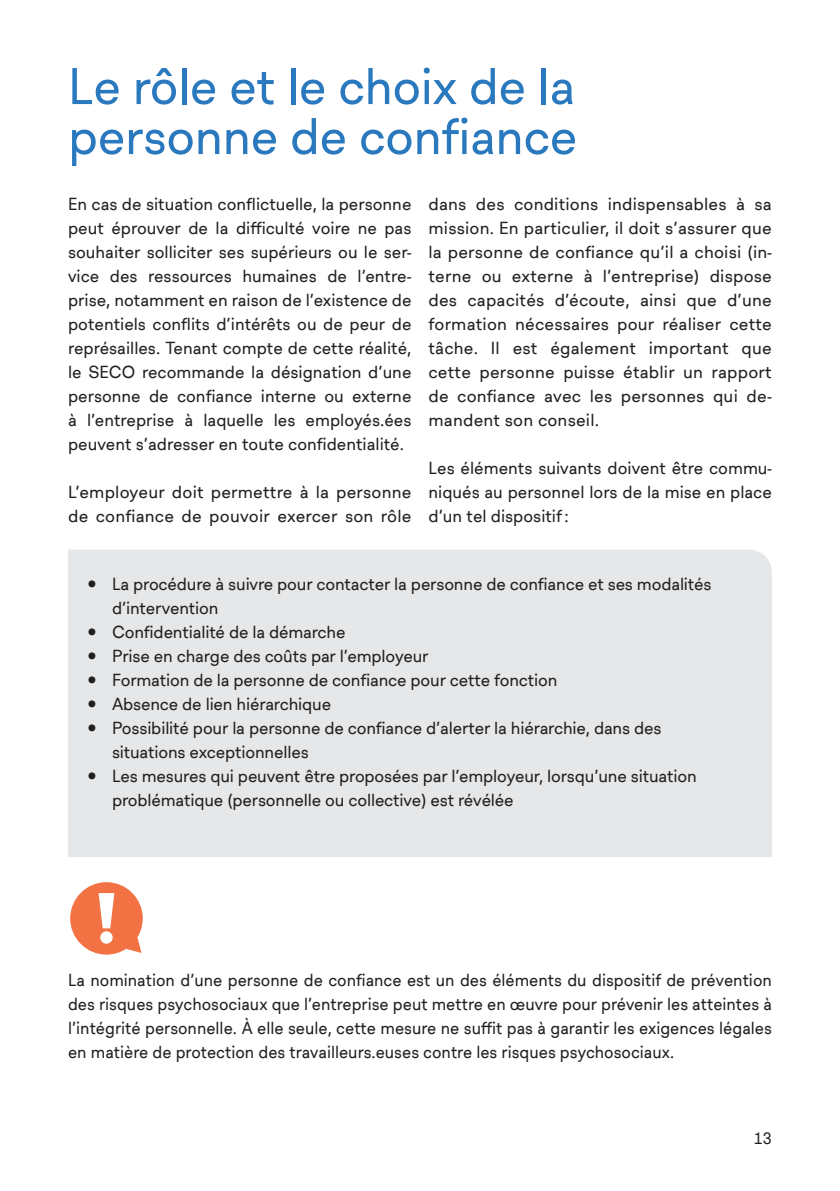
<style>
.page{position:relative;width:840px;height:1191px;background:#fff}
.page>*{position:absolute;margin:0;border:0;box-sizing:border-box;transform-origin:0 0}
.t1{font:50px/50px "Lausanne";letter-spacing:-.01em;color:#2a79be}
.t2{font:17px/24px "Lausanne";letter-spacing:-.01em;color:#231f20;text-align:justify}
.t3{font:17px/24px "Lausanne";letter-spacing:.01em;color:#231f20}
.t4{font:16px "Lausanne";color:#231f20}
</style>
<div class="page">
<div style="left:68px;top:550px;width:703px;height:307px;background:#e6e7e8"></div>
<svg style="left:70px;top:882px;width:73px;height:72px"></svg>
<h1 class="t1" style="left:68px;top:64px;width:510px">Le rôle et le choix de la personne de confiance</h1>
<p class="t2" style="left:68px;top:193px;width:345px">En cas de situation conflictuelle, la personne peut éprouver de la difficulté voire ne pas souhaiter solliciter ses supérieurs ou le ser&shy;vice des ressources humaines de l’entre&shy;prise, notamment en raison de l’existence de potentiels conflits d’intérêts ou de peur de représailles. Tenant compte de cette réalité, le SECO recommande la désignation d’une personne de confiance interne ou externe à l’entreprise à laquelle les employés.ées peuvent s’adresser en toute confidentialité.</p>
<p class="t3" style="left:68px;top:481px;width:344px">L’employeur doit permettre à la personne de confiance de pouvoir exercer son rôle</p>
<p class="t2" style="left:428px;top:193px;width:344px">dans des conditions indispensables à sa mission. En particulier, il doit s’assurer que la personne de confiance qu’il a choisi (in&shy;terne ou externe à l’entreprise) dispose des capacités d’écoute, ainsi que d’une formation nécessaires pour réaliser cette tâche. Il est également important que cette personne puisse établir un rapport de confiance avec les personnes qui de&shy;mandent son conseil.</p>
<p class="t2" style="left:428px;top:457px;width:344px">Les éléments suivants doivent être commu&shy;niqués au personnel lors de la mise en place d’un tel dispositif:</p>
<p class="t2" style="left:112px;top:572px;width:600px;text-indent:-24px">• La procédure à suivre pour contacter la personne de confiance et ses modalités d’intervention</p>
<p class="t2" style="left:88px;top:620px;width:259px">• Confidentialité de la démarche</p>
<p class="t2" style="left:88px;top:644px;width:342px">• Prise en charge des coûts par l’employeur</p>
<p class="t2" style="left:88px;top:668px;width:470px">• Formation de la personne de confiance pour cette fonction</p>
<p class="t2" style="left:88px;top:692px;width:244px">• Absence de lien hiérarchique</p>
<p class="t2" style="left:112px;top:716px;width:550px;text-indent:-24px">• Possibilité pour la personne de confiance d’alerter la hiérarchie, dans des situations exceptionnelles</p>
<p class="t2" style="left:112px;top:764px;width:586px;text-indent:-24px">• Les mesures qui peuvent être proposées par l’employeur, lorsqu’une situation problématique (personnelle ou collective) est révélée</p>
<p class="t2" style="left:68px;top:968px;width:704px">La nomination d’une personne de confiance est un des éléments du dispositif de prévention des risques psychosociaux que l’entreprise peut mettre en œuvre pour prévenir les atteintes à l’intégrité personnelle. À elle seule, cette mesure ne suffit pas à garantir les exigences légales en matière de protection des travailleurs.euses contre les risques psychosociaux.</p>
<p class="t4" style="left:753px;top:1127px;width:20px">13</p>
</div>
